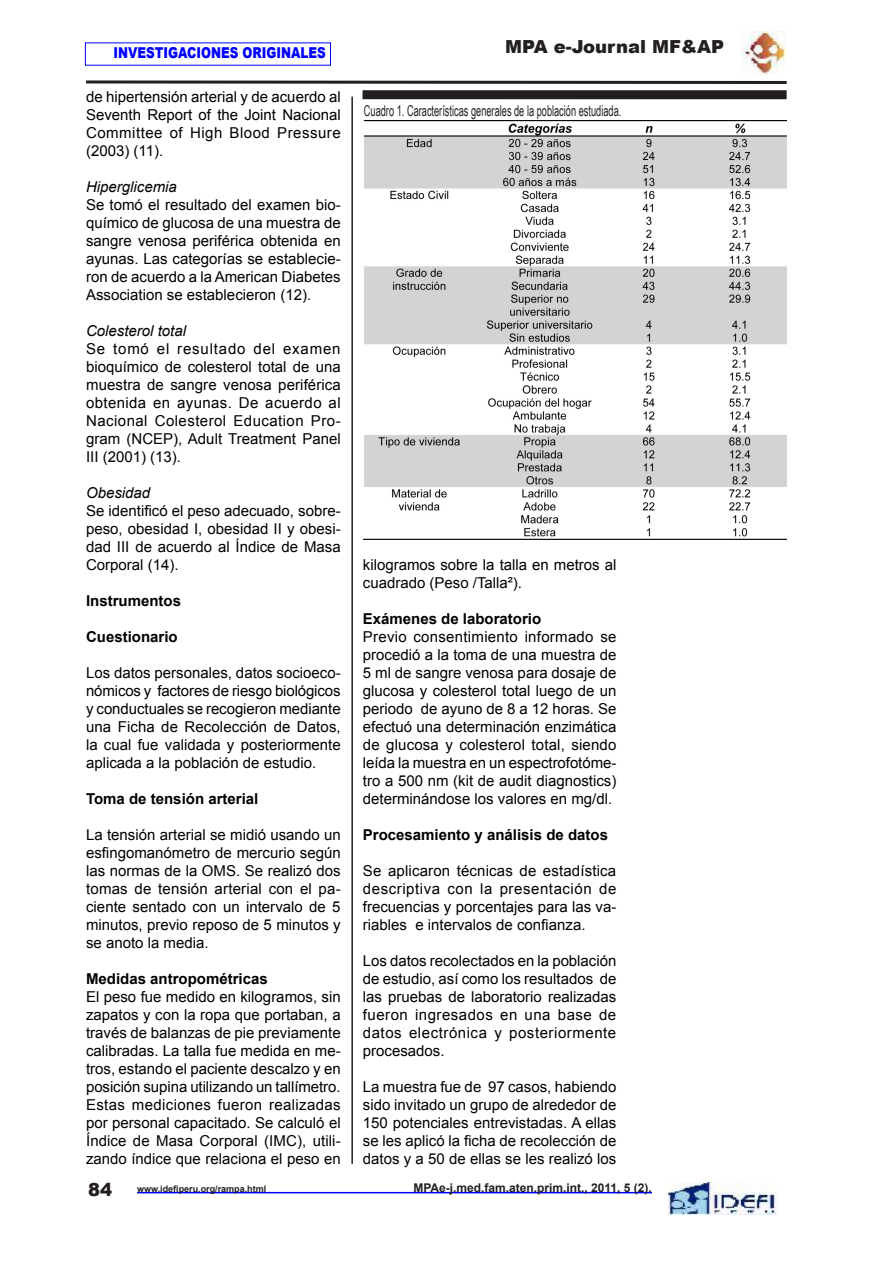
<style>
.page{position:relative;width:893px;height:1263px;background:#fff}
.page>*{position:absolute;margin:0;border:0;box-sizing:border-box;transform-origin:0 0}
.t1{font:900 18px "Arial";color:#231f20}
.t2{font:15px/18px "Arial";color:#000;text-align:justify}
.t3{font:700 15px "Arial";color:#000}
.t4{font:15px "Arial Narrow";color:#231f20;scale:.75 1}
.t5{font:italic 15px "Arial";color:#000}
.t6{font:900 15px "Arial";color:#00f;scale:.8 1}
.t7{font:700 12px "Arial";color:#231f20}
.t8{font:700 9px "Arial";color:#231f20}
</style>
<div class="page">
<img style="left:669px;top:1182px;width:108px;height:32px">
<hr style="left:137px;top:1192px;width:515px;height:1px;background:#00f">
<img style="left:741px;top:32px;width:44px;height:43px">
<svg style="left:86px;top:80px;width:701px;height:4px;background:#595657"></svg>
<hr style="left:351px;top:97px;width:2px;height:1067px;background:#231f20">
<div style="left:363px;top:90px;width:424px;height:9px;background:#231f20"></div>
<img style="left:364px;top:121px;width:423px;height:418px">
<p class="t6" style="left:114px;top:42px;width:267px">INVESTIGACIONES ORIGINALES</p>
<p class="t1" style="left:505px;top:34px;width:220px">MPA e-Journal MF&amp;AP</p>
<p class="t2" style="left:86px;top:88px;width:256px">de hipertensión arterial y de acuerdo al Seventh Report of the Joint Nacional Committee of High Blood Pressure (2003) (11).</p>
<p class="t5" style="left:86px;top:177px;width:92px">Hiperglicemia</p>
<p class="t2" style="left:86px;top:196px;width:256px">Se tomó el resultado del examen bio&shy;químico de glucosa de una muestra de sangre venosa periférica obtenida en ayunas. Las categorías se establecie&shy;ron de acuerdo a la American Diabetes Association se establecieron (12).</p>
<p class="t5" style="left:86px;top:321px;width:102px">Colesterol total</p>
<p class="t2" style="left:86px;top:340px;width:256px">Se tomó el resultado del examen bioquímico de colesterol total de una muestra de sangre venosa periférica obtenida en ayunas. De acuerdo al Nacional Colesterol Education Pro&shy;gram (NCEP), Adult Treatment Panel III (2001) (13).</p>
<p class="t5" style="left:86px;top:483px;width:66px">Obesidad</p>
<p class="t2" style="left:86px;top:502px;width:256px">Se identificó el peso adecuado, sobre&shy;peso, obesidad I, obesidad II y obesi&shy;dad III de acuerdo al Índice de Masa Corporal (14).</p>
<p class="t3" style="left:86px;top:591px;width:97px">Instrumentos</p>
<p class="t3" style="left:86px;top:627px;width:93px">Cuestionario</p>
<p class="t2" style="left:86px;top:664px;width:256px">Los datos personales, datos socioeco&shy;nómicos y factores de riesgo biológicos y conductuales se recogieron mediante una Ficha de Recolección de Datos, la cual fue validada y posteriormente aplicada a la población de estudio.</p>
<p class="t3" style="left:86px;top:789px;width:174px">Toma de tensión arterial</p>
<p class="t2" style="left:86px;top:826px;width:256px">La tensión arterial se midió usando un esfingomanómetro de mercurio según las normas de la OMS. Se realizó dos tomas de tensión arterial con el pa&shy;ciente sentado con un intervalo de 5 minutos, previo reposo de 5 minutos y se anoto la media.</p>
<p class="t3" style="left:86px;top:969px;width:183px">Medidas antropométricas</p>
<p class="t2" style="left:86px;top:988px;width:256px">El peso fue medido en kilogramos, sin zapatos y con la ropa que portaban, a través de balanzas de pie previamente calibradas. La talla fue medida en me&shy;tros, estando el paciente descalzo y en posición supina utilizando un tallímetro.<br>Estas mediciones fueron realizadas por personal capacitado. Se calculó el Índice de Masa Corporal (IMC), utili&shy;zando índice que relaciona el peso en</p>
<p class="t1" style="left:88px;top:1176px;width:26px">84</p>
<p class="t8" style="left:137px;top:1183px;width:131px">www.idefiperu.org/rampa.html</p>
<p class="t7" style="left:413px;top:1180px;width:240px">MPAe-j.med.fam.aten.prim.int., 2011, 5 (2).</p>
<p class="t4" style="left:364px;top:100px;width:345px">Cuadro 1. Características generales de la población estudiada.</p>
<p class="t2" style="left:363px;top:556px;width:255px">kilogramos sobre la talla en metros al cuadrado (Peso /Talla²).</p>
<p class="t3" style="left:363px;top:609px;width:180px">Exámenes de laboratorio</p>
<p class="t2" style="left:363px;top:628px;width:255px">Previo consentimiento informado se procedió a la toma de una muestra de 5 ml de sangre venosa para dosaje de glucosa y colesterol total luego de un periodo de ayuno de 8 a 12 horas. Se efectuó una determinación enzimática de glucosa y colesterol total, siendo leída la muestra en un espectrofotóme&shy;tro a 500 nm (kit de audit diagnostics) determinándose los valores en mg/dl.</p>
<p class="t3" style="left:363px;top:825px;width:247px">Procesamiento y análisis de datos</p>
<p class="t2" style="left:363px;top:862px;width:255px">Se aplicaron técnicas de estadística descriptiva con la presentación de frecuencias y porcentajes para las va&shy;riables e intervalos de confianza.</p>
<p class="t2" style="left:363px;top:952px;width:255px">Los datos recolectados en la población de estudio, así como los resultados de las pruebas de laboratorio realizadas fueron ingresados en una base de datos electrónica y posteriormente procesados.</p>
<p class="t2" style="left:363px;top:1078px;width:255px">La muestra fue de 97 casos, habiendo sido invitado un grupo de alrededor de 150 potenciales entrevistadas. A ellas se les aplicó la ficha de recolección de datos y a 50 de ellas se les realizó los</p>
</div>
